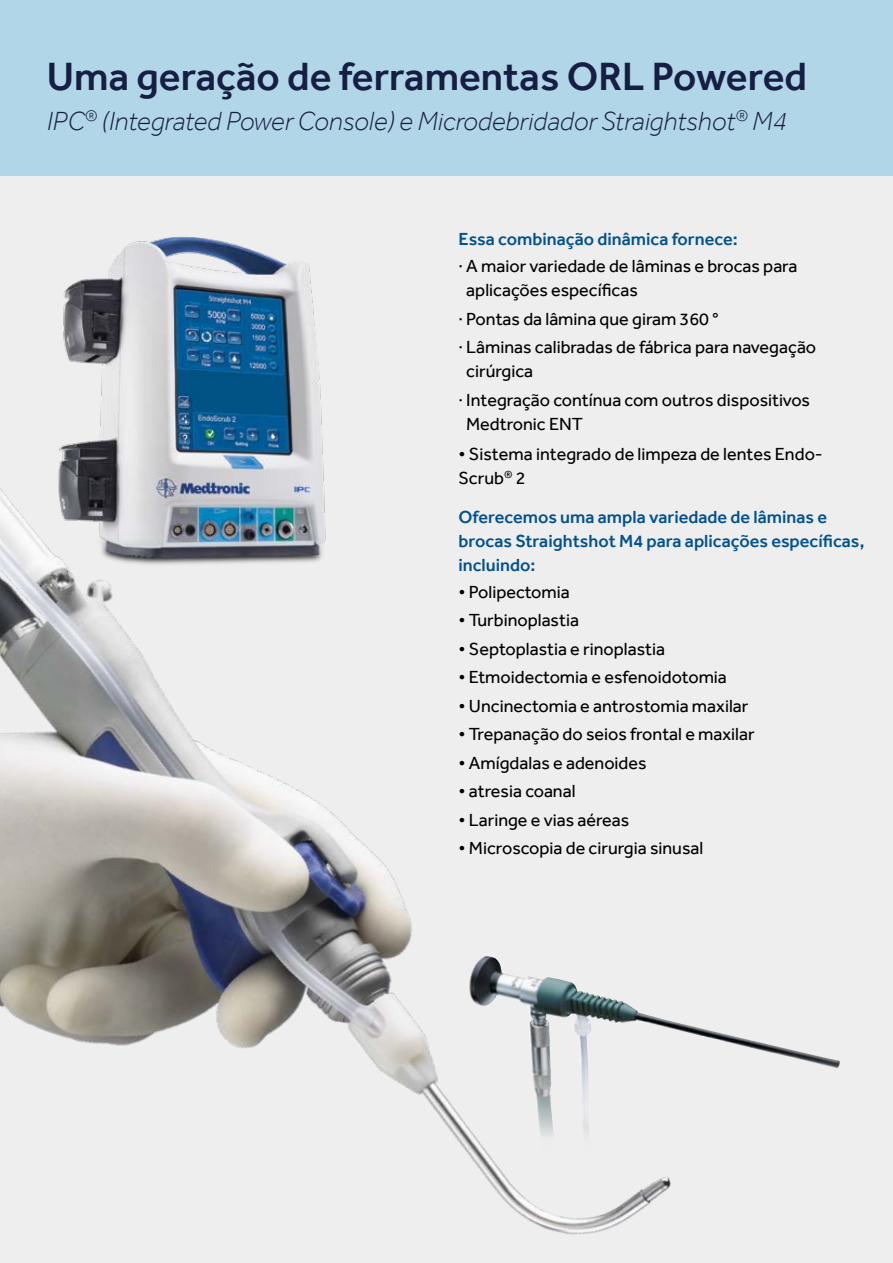
<style>
.page{position:relative;width:893px;height:1263px;background:#fff}
.page>*{position:absolute;margin:0;border:0;box-sizing:border-box;transform-origin:0 0}
.t1{font:500 40.5px "Effra";color:#171e43}
.t2{font:italic 300 27px "Effra";color:#171e43}
.t3{font:18px/24px "Effra";color:#000}
.t4{font:500 18px/24px "Effra";color:#02528e}
</style>
<div class="page">
<div style="left:0;top:175px;width:893px;height:1088px;background:#eeeeef"></div>
<img style="left:122px;top:236px;width:132px;height:15px">
<img style="left:0;top:251px;width:840px;height:984px">
<img style="left:467px;top:966px;width:124px;height:189px">
<div style="left:0;top:0;width:893px;height:175px;background:#b1d6e7"></div>
<h1 class="t1" style="left:47px;top:52px;width:762px">Uma geração de ferramentas ORL Powered</h1>
<h2 class="t2" style="left:47px;top:106px;width:742px">IPC<sup>®</sup> (Integrated Power Console) e Microdebridador Straightshot<sup>®</sup> M4</h2>
<p class="t4" style="left:458px;top:227px;width:281px">Essa combinação dinâmica fornece:</p>
<p class="t3" style="left:466px;top:254px;width:333px;text-indent:-8px">· A maior variedade de lâminas e brocas para aplicações específicas</p>
<p class="t3" style="left:458px;top:304px;width:359px;line-height:28.5px">· Pontas da lâmina que giram 360 °<br>· Lâminas calibradas de fábrica para navegação</p>
<p class="t3" style="left:458px;top:357px;width:353px;line-height:28.5px;text-indent:8px">cirúrgica<br>· Integração contínua com outros dispositivos</p>
<p class="t3" style="left:466px;top:412px;width:118px">Medtronic ENT</p>
<p class="t3" style="left:458px;top:442px;width:366px">• Sistema integrado de limpeza de lentes Endo-<br>Scrub<sup>®</sup> 2</p>
<p class="t4" style="left:458px;top:505px;width:408px">Oferecemos uma ampla variedade de lâminas e brocas Straightshot M4 para aplicações específicas, incluindo:</p>
<p class="t3" style="left:458px;top:580px;width:113px">• Polipectomia</p>
<p class="t3" style="left:458px;top:608px;width:122px">• Turbinoplastia</p>
<p class="t3" style="left:458px;top:637px;width:208px">• Septoplastia e rinoplastia</p>
<p class="t3" style="left:458px;top:665px;width:270px">• Etmoidectomia e esfenoidotomia</p>
<p class="t3" style="left:458px;top:694px;width:291px">• Uncinectomia e antrostomia maxilar</p>
<p class="t3" style="left:458px;top:722px;width:298px">• Trepanação do seios frontal e maxilar</p>
<p class="t3" style="left:458px;top:751px;width:190px">• Amígdalas e adenoides</p>
<p class="t3" style="left:458px;top:779px;width:119px">• atresia coanal</p>
<p class="t3" style="left:458px;top:808px;width:172px">• Laringe e vias aéreas</p>
<p class="t3" style="left:458px;top:836px;width:246px">• Microscopia de cirurgia sinusal</p>
</div>
